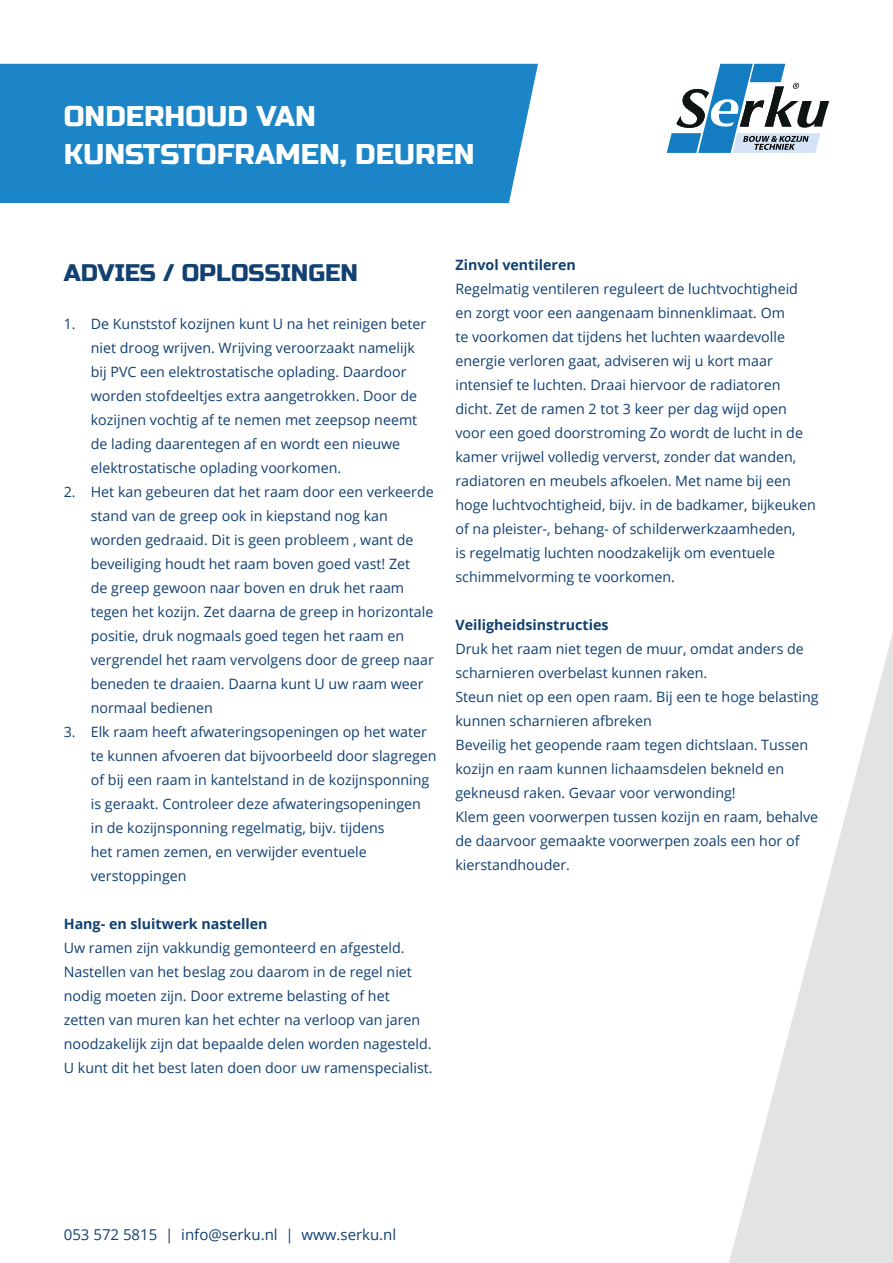
<style>
.page{position:relative;width:893px;height:1263px;background:#fff}
.page>*{position:absolute;margin:0;border:0;box-sizing:border-box;transform-origin:0 0}
.t1{font:28.5px/37.5px "Russo One";color:#fff}
.t2{font:24px "Russo One";color:#114071}
.t3{font:15px "Open Sans";color:#114071}
.t4{font:14.25px/24px "Open Sans";color:#114071}
.t5{font:700 14.25px "Open Sans";color:#114071}
</style>
<div class="page">
<svg style="left:667px;top:64px;width:162px;height:89px"></svg>
<svg style="left:729px;top:633px;width:164px;height:630px;fill:#eaebeb"></svg>
<div style="left:0;top:64px;width:538px;height:139px;background:#1b85c7"></div>
<h1 class="t1" style="left:64px;top:99px;width:412px">ONDERHOUD VAN<br>KUNSTSTOFRAMEN, DEUREN</h1>
<h2 class="t2" style="left:64px;top:259px;width:296px">ADVIES / OPLOSSINGEN</h2>
<p class="t4" style="left:91px;top:312px;width:337px;text-indent:-27px">1. De Kunststof kozijnen kunt U na het reinigen beter niet droog wrijven. Wrijving veroorzaakt namelijk bij PVC een elektrostatische oplading. Daardoor worden stofdeeltjes extra aangetrokken. Door de kozijnen vochtig af te nemen met zeepsop neemt de lading daarentegen af en wordt een nieuwe elektrostatische oplading voorkomen.</p>
<p class="t4" style="left:91px;top:479px;width:345px;text-indent:-27px">2. Het kan gebeuren dat het raam door een verkeerde stand van de greep ook in kiepstand nog kan worden gedraaid. Dit is geen probleem , want de beveiliging houdt het raam boven goed vast! Zet<br>de greep gewoon naar boven en druk het raam tegen het kozijn. Zet daarna de greep in horizontale positie, druk nogmaals goed tegen het raam en vergrendel het raam vervolgens door de greep naar beneden te draaien. Daarna kunt U uw raam weer normaal bedienen</p>
<p class="t4" style="left:91px;top:719px;width:347px;text-indent:-27px">3. Elk raam heeft afwateringsopeningen op het water te kunnen afvoeren dat bijvoorbeeld door slagregen of bij een raam in kantelstand in de kozijnsponning is geraakt. Controleer deze afwateringsopeningen in de kozijnsponning regelmatig, bijv. tijdens<br>het ramen zemen, en verwijder eventuele verstoppingen</p>
<p class="t5" style="left:64px;top:914px;width:205px">Hang- en sluitwerk nastellen</p>
<p class="t4" style="left:64px;top:935px;width:370px">Uw ramen zijn vakkundig gemonteerd en afgesteld.<br>Nastellen van het beslag zou daarom in de regel niet nodig moeten zijn. Door extreme belasting of het zetten van muren kan het echter na verloop van jaren noodzakelijk zijn dat bepaalde delen worden nagesteld.<br>U kunt dit het best laten doen door uw ramenspecialist.</p>
<p class="t5" style="left:455px;top:254px;width:122px">Zinvol ventileren</p>
<p class="t4" style="left:455px;top:276px;width:362px">Regelmatig ventileren reguleert de luchtvochtigheid en zorgt voor een aangenaam binnenklimaat. Om<br>te voorkomen dat tijdens het luchten waardevolle energie verloren gaat, adviseren wij u kort maar intensief te luchten. Draai hiervoor de radiatoren dicht. Zet de ramen 2 tot 3 keer per dag wijd open voor een goed doorstroming Zo wordt de lucht in de kamer vrijwel volledig ververst, zonder dat wanden, radiatoren en meubels afkoelen. Met name bij een hoge luchtvochtigheid, bijv. in de badkamer, bijkeuken of na pleister-, behang- of schilderwerkzaamheden,<br>is regelmatig luchten noodzakelijk om eventuele schimmelvorming te voorkomen.</p>
<p class="t5" style="left:455px;top:614px;width:155px">Veiligheidsinstructies</p>
<p class="t4" style="left:455px;top:636px;width:365px">Druk het raam niet tegen de muur, omdat anders de scharnieren overbelast kunnen raken.<br>Steun niet op een open raam. Bij een te hoge belasting kunnen scharnieren afbreken<br>Beveilig het geopende raam tegen dichtslaan. Tussen kozijn en raam kunnen lichaamsdelen bekneld en gekneusd raken. Gevaar voor verwonding!<br>Klem geen voorwerpen tussen kozijn en raam, behalve de daarvoor gemaakte voorwerpen zoals een hor of kierstandhouder.</p>
<p class="t3" style="left:64px;top:1224px;width:334px">053 572 5815 | info@serku.nl | www.serku.nl</p>
</div>
